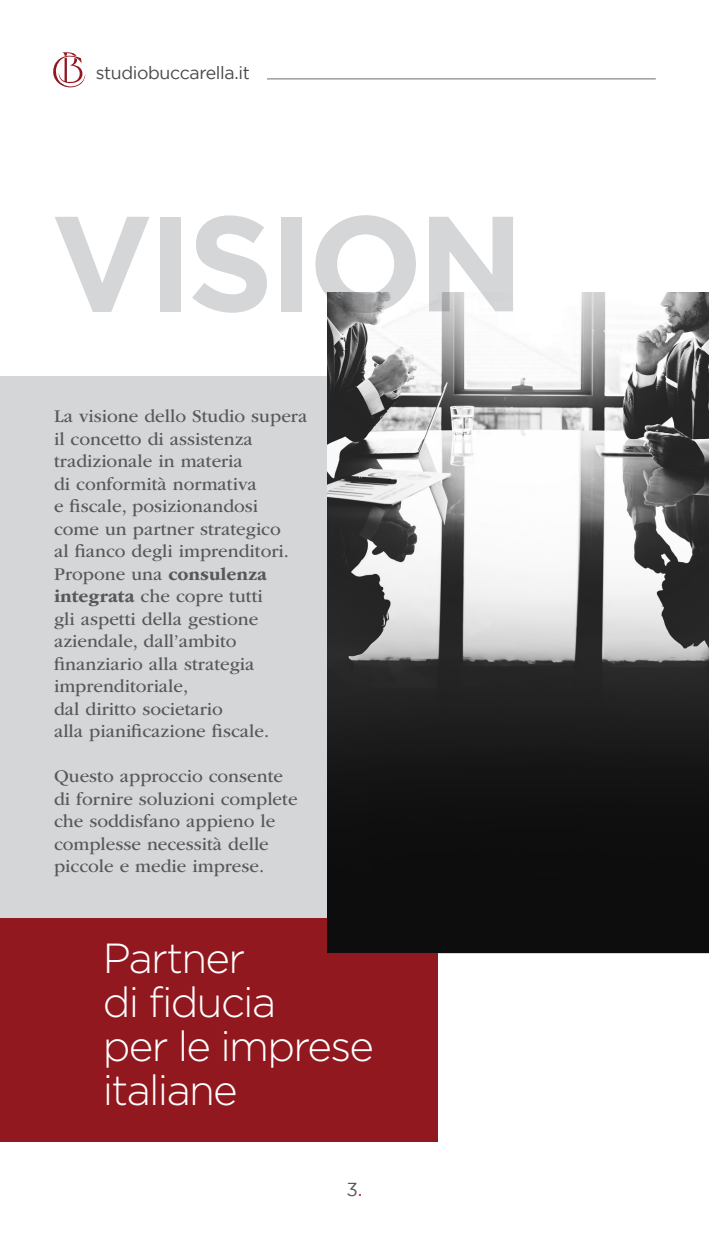
<style>
.page{position:relative;width:709px;height:1241px;background:#fff}
.page>*{position:absolute;margin:0;border:0;box-sizing:border-box;transform-origin:0 0}
.t1{font:700 135px "Gotham";letter-spacing:-.04em;color:#d5d6d8}
.t2{font:300 42px "Gotham";letter-spacing:-.04em;color:#fff}
.t3{font:18.75px/22.5px "ITC Garamond Std";color:#57585a}
.t4{font:18.75px "Gotham";color:#57585a}
.t5{font:17.75px "Gotham";letter-spacing:-.02em;color:#494a4b}
.s1{font-weight:700}
.s2{color:#c02025}
</style>
<div class="page">
<svg style="left:53px;top:52px;width:33px;height:36px"></svg>
<hr style="left:267px;top:79px;width:389px;height:1px;background:#6c6d70">
<div style="left:0;top:376px;width:709px;height:577px;background:#d5d6d8"></div>
<div style="left:0;top:918px;width:438px;height:223px;background:#92181f"></div>
<img style="left:328px;top:292px;width:381px;height:659px">
<p class="t5" style="left:96px;top:62px;width:156px">studiobuccarella.it</p>
<h1 class="t1" style="left:51px;top:185px;width:474px">VISION</h1>
<p class="t3" style="left:54px;top:405px;width:255px">La visione dello Studio supera il concetto di assistenza tradizionale in materia</p>
<p class="t3" style="left:54px;top:472px;width:204px">di conformità normativa</p>
<p class="t3" style="left:54px;top:495px;width:236px">e fiscale, posizionandosi come un partner strategico al fianco degli imprenditori.<br>Propone una <span class="s1">consulenza integrata</span> che copre tutti<br>gli aspetti della gestione aziendale, dall’ambito finanziario alla strategia imprenditoriale,</p>
<p class="t3" style="left:54px;top:697px;width:170px">dal diritto societario</p>
<p class="t3" style="left:54px;top:720px;width:217px">alla pianificazione fiscale.</p>
<p class="t3" style="left:54px;top:765px;width:245px">Questo approccio consente di fornire soluzioni complete che soddisfano appieno le complesse necessità delle piccole e medie imprese.</p>
<p class="t2" style="left:103px;top:934px;width:144px">Partner</p>
<p class="t2" style="left:103px;top:978px;width:175px">di fiducia</p>
<p class="t2" style="left:103px;top:1022px;width:273px">per le imprese</p>
<p class="t2" style="left:103px;top:1067px;width:136px">italiane</p>
<p class="t4" style="left:346px;top:1178px;width:18px">3<span class="s2">.</span></p>
</div>
